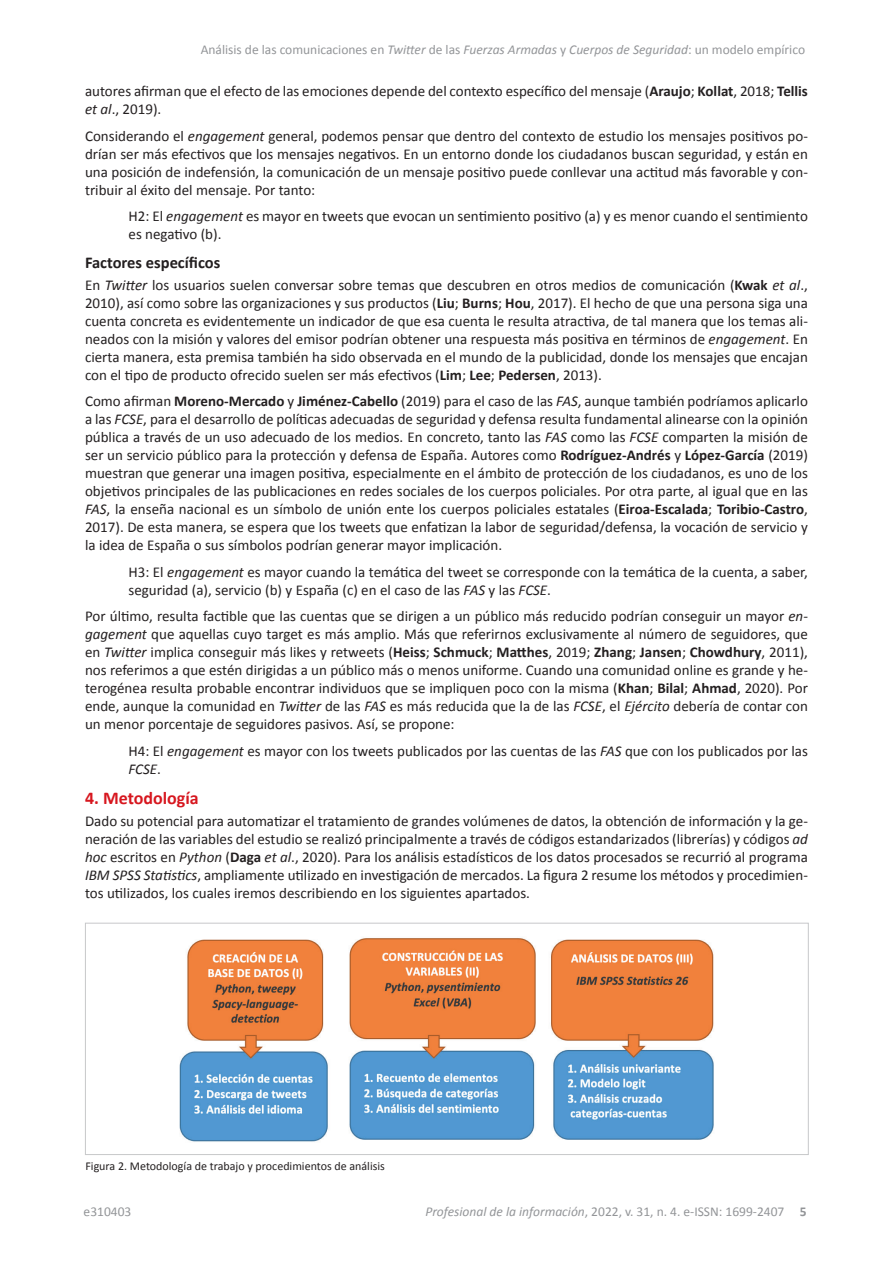
<style>
.page{position:relative;width:893px;height:1263px;background:#fff}
.page>*{position:absolute;margin:0;border:0;box-sizing:border-box;transform-origin:0 0}
.t1{font:700 18px "Calibri";color:#d7171f}
.t2{font:700 16.5px "Calibri";color:#231f20}
.t3{font:15px/18px "Calibri";color:#231f20;text-align:justify}
.t4{font:13.5px "Calibri";color:#939598}
.t5{font:12px "Calibri";color:#231f20}
.s1{font-style:italic}
.s2{font-weight:700}
</style>
<div class="page">
<img style="left:179px;top:938px;width:535px;height:204px">
<div style="left:85px;top:923px;width:724px;height:232px;border:1px solid #c7c8ca"></div>
<p class="t4" style="left:201px;top:41px;width:606px">Análisis de las comunicaciones en <span class="s1">Twitter</span> de las <span class="s1">Fuerzas Armadas</span> y <span class="s1">Cuerpos de Seguridad</span>: un modelo empírico</p>
<p class="t3" style="left:85px;top:82px;width:724px">autores afirman que el efecto de las emociones depende del contexto específico del mensaje (<span class="s2">Araujo</span>; <span class="s2">Kollat</span>, 2018; <span class="s2">Tellis </span><span class="s1">et al</span>., 2019).</p>
<p class="t3" style="left:85px;top:126px;width:724px">Considerando el <span class="s1">engagement</span> general, podemos pensar que dentro del contexto de estudio los mensajes positivos po&shy;drían ser más efectivos que los mensajes negativos. En un entorno donde los ciudadanos buscan seguridad, y están en una posición de indefensión, la comunicación de un mensaje positivo puede conllevar una actitud más favorable y con&shy;tribuir al éxito del mensaje. Por tanto:</p>
<p class="t3" style="left:129px;top:207px;width:681px">H2: El <span class="s1">engagement</span> es mayor en tweets que evocan un sentimiento positivo (a) y es menor cuando el sentimiento es negativo (b).</p>
<p class="t2" style="left:85px;top:252px;width:137px">Factores específicos</p>
<p class="t3" style="left:85px;top:275px;width:724px">En <span class="s1">Twitter</span> los usuarios suelen conversar sobre temas que descubren en otros medios de comunicación (<span class="s2">Kwak</span> <span class="s1">et al</span>., 2010), así como sobre las organizaciones y sus productos (<span class="s2">Liu</span>; <span class="s2">Burns</span>; <span class="s2">Hou</span>, 2017). El hecho de que una persona siga una cuenta concreta es evidentemente un indicador de que esa cuenta le resulta atractiva, de tal manera que los temas ali&shy;neados con la misión y valores del emisor podrían obtener una respuesta más positiva en términos de <span class="s1">engagement</span>. En cierta manera, esta premisa también ha sido observada en el mundo de la publicidad, donde los mensajes que encajan con el tipo de producto ofrecido suelen ser más efectivos (<span class="s2">Lim</span>; <span class="s2">Lee</span>; <span class="s2">Pedersen</span>, 2013).</p>
<p class="t3" style="left:85px;top:392px;width:724px">Como afirman <span class="s2">Moreno-Mercado</span> y <span class="s2">Jiménez-Cabello</span> (2019) para el caso de las <span class="s1">FAS</span>, aunque también podríamos aplicarlo a las <span class="s1">FCSE</span>, para el desarrollo de políticas adecuadas de seguridad y defensa resulta fundamental alinearse con la opinión pública a través de un uso adecuado de los medios. En concreto, tanto las <span class="s1">FAS</span> como las <span class="s1">FCSE</span> comparten la misión de ser un servicio público para la protección y defensa de España. Autores como <span class="s2">Rodríguez-Andrés</span> y <span class="s2">López-García</span> (2019) muestran que generar una imagen positiva, especialmente en el ámbito de protección de los ciudadanos, es uno de los objetivos principales de las publicaciones en redes sociales de los cuerpos policiales. Por otra parte, al igual que en las <span class="s1">FAS</span>, la enseña nacional es un símbolo de unión ente los cuerpos policiales estatales (<span class="s2">Eiroa-Escalada</span>; <span class="s2">Toribio-Castro</span>, 2017). De esta manera, se espera que los tweets que enfatizan la labor de seguridad/defensa, la vocación de servicio y la idea de España o sus símbolos podrían generar mayor implicación.</p>
<p class="t3" style="left:129px;top:562px;width:681px">H3: El <span class="s1">engagement</span> es mayor cuando la temática del tweet se corresponde con la temática de la cuenta, a saber, seguridad (a), servicio (b) y España (c) en el caso de las <span class="s1">FAS</span> y las <span class="s1">FCSE</span>.</p>
<p class="t3" style="left:85px;top:607px;width:724px">Por último, resulta factible que las cuentas que se dirigen a un público más reducido podrían conseguir un mayor <span class="s1">en&shy;gagement</span> que aquellas cuyo target es más amplio. Más que referirnos exclusivamente al número de seguidores, que en <span class="s1">Twitter</span> implica conseguir más likes y retweets (<span class="s2">Heiss</span>; <span class="s2">Schmuck</span>; <span class="s2">Matthes</span>, 2019; <span class="s2">Zhang</span>; <span class="s2">Jansen</span>; <span class="s2">Chowdhury</span>, 2011), nos referimos a que estén dirigidas a un público más o menos uniforme. Cuando una comunidad online es grande y he&shy;terogénea resulta probable encontrar individuos que se impliquen poco con la misma (<span class="s2">Khan</span>; <span class="s2">Bilal</span>; <span class="s2">Ahmad</span>, 2020). Por ende, aunque la comunidad en <span class="s1">Twitter</span> de las <span class="s1">FAS</span> es más reducida que la de las <span class="s1">FCSE</span>, el <span class="s1">Ejército</span> debería de contar con un menor porcentaje de seguidores pasivos. Así, se propone:</p>
<p class="t3" style="left:129px;top:741px;width:681px">H4: El <span class="s1">engagement</span> es mayor con los tweets publicados por las cuentas de las <span class="s1">FAS</span> que con los publicados por las<br><span class="s1">FCSE</span>.</p>
<p class="t1" style="left:85px;top:787px;width:115px">4. Metodología</p>
<p class="t3" style="left:85px;top:812px;width:724px">Dado su potencial para automatizar el tratamiento de grandes volúmenes de datos, la obtención de información y la ge&shy;neración de las variables del estudio se realizó principalmente a través de códigos estandarizados (librerías) y códigos <span class="s1">ad hoc</span> escritos en <span class="s1">Python</span> (<span class="s2">Daga</span> <span class="s1">et al</span>., 2020). Para los análisis estadísticos de los datos procesados se recurrió al programa <span class="s1">IBM SPSS Statistics</span>, ampliamente utilizado en investigación de mercados. La figura 2 resume los métodos y procedimien&shy;tos utilizados, los cuales iremos describiendo en los siguientes apartados.</p>
<p class="t5" style="left:85px;top:1158px;width:301px">Figura 2. Metodología de trabajo y procedimientos de análisis</p>
<p class="t4" style="left:84px;top:1203px;width:49px">e310403</p>
<p class="t4" style="left:425px;top:1203px;width:383px"><span class="s1">Profesional de la información</span>, 2022, v. 31, n. 4. e-ISSN: 1699-2407 <span class="s2">5</span></p>
</div>
